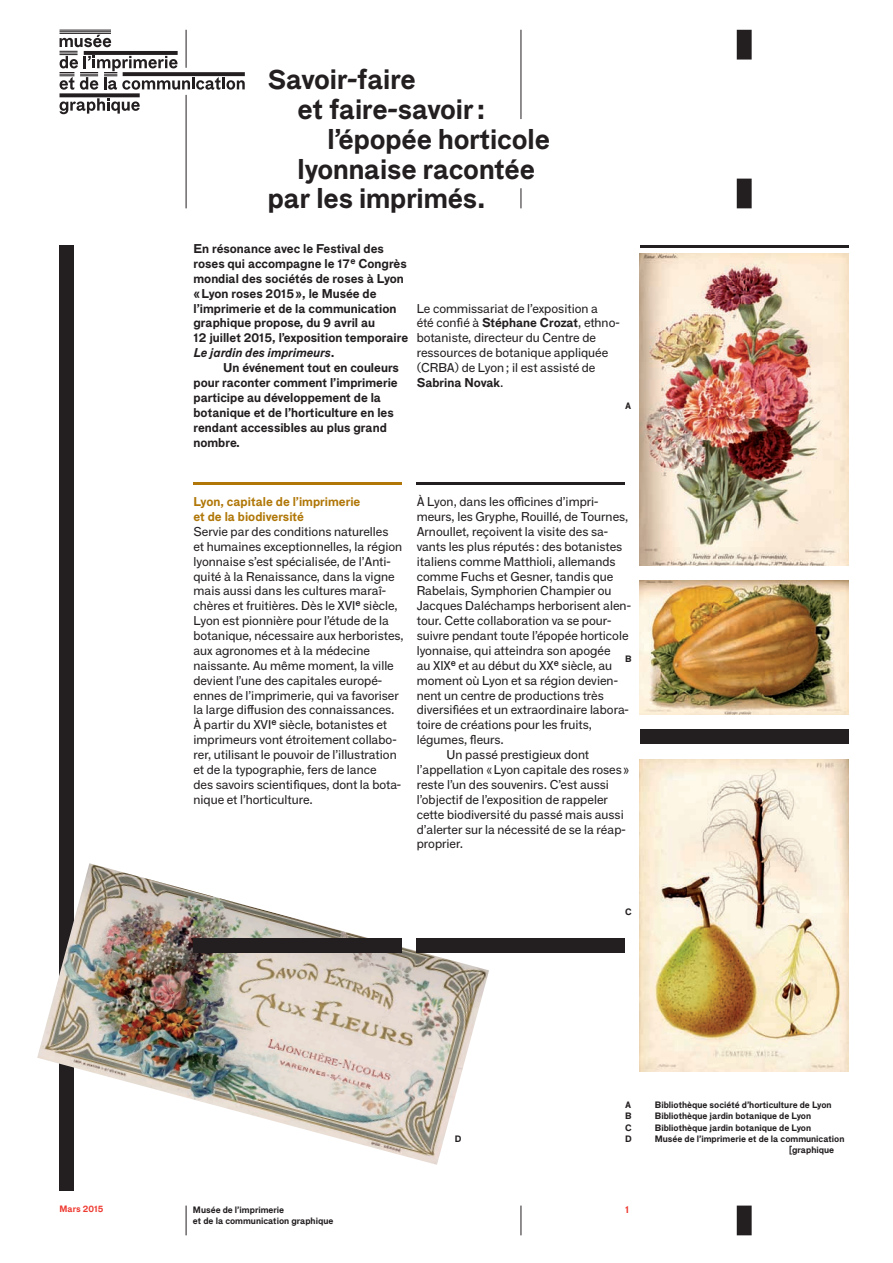
<style>
.page{position:relative;width:893px;height:1263px;background:#fff}
.page>*{position:absolute;margin:0;border:0;box-sizing:border-box;transform-origin:0 0}
.t1{font:700 27.75px "F Grotesk";letter-spacing:-.005em;color:#231f20}
.t2{font:12.3px/14.9px "F Grotesk";color:#231f20}
.t3{font:700 12.3px/14.9px "F Grotesk";color:#231f20}
.t4{font:700 12.3px/14.9px "F Grotesk";color:#b07708}
.t5{font:700 9.75px "F Grotesk";color:#ee3b32}
.t6{font:700 9px/11.1px "F Grotesk";color:#231f20}
.t7{font:700 9px "F Grotesk";color:#ee3b32}
.s1{font-size:26.25px}
.s2{font-style:italic}
.s3{font-weight:700}
</style>
<div class="page">
<hr style="left:521px;top:1205px;width:1px;height:30px;background:#231f20">
<div style="left:737px;top:1205px;width:15px;height:30px;background:#231f20"></div>
<hr style="left:186px;top:1205px;width:1px;height:30px;background:#231f20">
<div style="left:60px;top:245px;width:14px;height:946px;background:#231f20"></div>
<div style="left:640px;top:729px;width:208px;height:15px;background:#231f20"></div>
<hr style="left:640px;top:245px;width:208px;height:2px;background:#231f20">
<hr style="left:193px;top:483px;width:209px;height:2px;background:#b07708">
<hr style="left:417px;top:483px;width:208px;height:2px;background:#231f20">
<img style="left:640px;top:580px;width:208px;height:134px">
<img style="left:640px;top:253px;width:208px;height:313px">
<hr style="left:60px;top:30px;width:51px;height:1px;background:#231f20">
<hr style="left:60px;top:31px;width:51px;height:1px;background:#231f20">
<hr style="left:60px;top:33px;width:51px;height:1px;background:#231f20">
<svg style="left:60px;top:93px;width:80px;height:4px"></svg>
<svg style="left:60px;top:35px;width:185px;height:55px"></svg>
<svg style="left:60px;top:98px;width:80px;height:16px"></svg>
<img style="left:37px;top:863px;width:452px;height:302px">
<img style="left:640px;top:759px;width:208px;height:312px">
<div style="left:193px;top:938px;width:209px;height:14px;background:#231f20"></div>
<div style="left:417px;top:938px;width:208px;height:14px;background:#231f20"></div>
<hr style="left:186px;top:30px;width:1px;height:38px;background:#231f20">
<hr style="left:186px;top:95px;width:1px;height:113px;background:#231f20">
<hr style="left:521px;top:30px;width:1px;height:89px;background:#231f20">
<svg style="left:521px;top:188px;width:1px;height:20px"></svg>
<div style="left:737px;top:30px;width:15px;height:30px;background:#231f20"></div>
<div style="left:737px;top:179px;width:15px;height:29px;background:#231f20"></div>
<p class="t7" style="left:60px;top:1202px;width:46px">Mars 2015</p>
<h1 class="t1" style="left:268px;top:58px;width:150px"><span class="s1">S</span>avoir-faire</h1>
<h1 class="t1" style="left:298px;top:88px;width:189px">et faire-savoir :</h1>
<h1 class="t1" style="left:327px;top:118px;width:224px">l’épopée horticole</h1>
<h1 class="t1" style="left:298px;top:148px;width:239px">lyonnaise racontée</h1>
<h1 class="t1" style="left:268px;top:178px;width:219px">par les imprimés.</h1>
<p class="t3" style="left:193px;top:240px;width:216px">En résonance avec le Festival des roses qui accompagne le 17<sup>e</sup> Congrès mondial des sociétés de roses à Lyon « Lyon roses 2015 », le Musée de l’imprimerie et de la communi cation graphique propose, du 9 avril au<br>12 juillet 2015, l’exposition tem poraire <span class="s2">Le jardin des imprimeurs</span>.</p>
<p class="t3" style="left:193px;top:359px;width:207px;text-indent:30px">Un événement tout en couleurs pour raconter comment l’imprimerie participe au développement de la botanique et de l’horticulture en les rendant accessibles au plus grand nombre.</p>
<p class="t2" style="left:417px;top:300px;width:204px">Le commissariat de l’exposition a<br>été confié à <span class="s3">Stéphane Crozat</span>, ethno&shy;botaniste, directeur du Centre de ressources de botanique appliquée (CRBA) de Lyon ; il est assisté de<br><span class="s3">Sabrina Novak</span>.</p>
<p class="t6" style="left:625px;top:399px;width:8px">A</p>
<p class="t4" style="left:193px;top:493px;width:168px">Lyon, capitale de l’imprimerie et de la biodiversité</p>
<p class="t2" style="left:193px;top:523px;width:212px">Servie par des conditions naturelles<br>et humaines exceptionnelles, la région lyonnaise s’est spécialisée, de l’Anti&shy;quité à la Renaissance, dans la vigne mais aussi dans les cultures maraî&shy;chères et fruitières. Dès le XVI<sup>e</sup> siècle, Lyon est pionnière pour l’étude de la botanique, nécessaire aux herboristes, aux agronomes et à la médecine<br>nais sante. Au même moment, la ville devient l’une des capitales europé&shy;ennes de l’imprimerie, qui va favoriser la large diffusion des connaissances.<br>À partir du XVI<sup>e</sup> siècle, botanistes et imprimeurs vont étroitement collabo&shy;rer, utilisant le pouvoir de l’illustration et de la typographie, fers de lance<br>des savoirs scientifiques, dont la bota&shy;nique et l’horticulture.</p>
<p class="t2" style="left:417px;top:493px;width:183px">À Lyon, dans les officines d’im pri-</p>
<p class="t2" style="left:417px;top:508px;width:213px">meurs, les Gryphe, Rouillé, de Tournes,</p>
<p class="t2" style="left:417px;top:523px;width:193px">Arnoullet, reçoivent la visite des sa-</p>
<p class="t2" style="left:417px;top:538px;width:207px">vants les plus réputés : des botanistes</p>
<p class="t2" style="left:417px;top:553px;width:200px">italiens comme Matthioli, allemands</p>
<p class="t2" style="left:417px;top:568px;width:198px">comme Fuchs et Gesner, tandis que</p>
<p class="t2" style="left:417px;top:583px;width:196px">Rabelais, Symphorien Champier ou</p>
<p class="t2" style="left:417px;top:598px;width:216px">Jacques Daléchamps herborisent alen-</p>
<p class="t2" style="left:417px;top:613px;width:196px">tour. Cette collaboration va se pour-</p>
<p class="t2" style="left:417px;top:627px;width:213px">suivre pendant toute l’épopée horticole</p>
<p class="t2" style="left:417px;top:642px;width:195px">lyonnaise, qui atteindra son apogée</p>
<p class="t2" style="left:417px;top:657px;width:197px">au XIX<sup>e</sup> et au début du XX<sup>e</sup> siècle, au</p>
<p class="t2" style="left:417px;top:672px;width:203px">moment où Lyon et sa région devien-</p>
<p class="t2" style="left:417px;top:687px;width:189px">nent un centre de productions très</p>
<p class="t2" style="left:417px;top:702px;width:214px">diversifiées et un extraordinaire labora-</p>
<p class="t2" style="left:417px;top:717px;width:177px">toire de créations pour les fruits,</p>
<p class="t2" style="left:417px;top:732px;width:89px">légumes, fleurs.</p>
<p class="t2" style="left:446px;top:746px;width:144px">Un passé prestigieux dont</p>
<p class="t2" style="left:417px;top:761px;width:214px">l’appellation « Lyon capitale des roses »</p>
<p class="t2" style="left:417px;top:776px;width:194px">reste l’un des souvenirs. C’est aussi</p>
<p class="t2" style="left:417px;top:791px;width:193px">l’objectif de l’exposition de rappeler</p>
<p class="t2" style="left:417px;top:806px;width:209px">cette biodiversité du passé mais aussi</p>
<p class="t2" style="left:417px;top:821px;width:211px">d’alerter sur la nécessité de se la réap-</p>
<p class="t2" style="left:417px;top:836px;width:48px">proprier.</p>
<p class="t6" style="left:625px;top:652px;width:8px">B</p>
<p class="t6" style="left:625px;top:905px;width:8px">C</p>
<p class="t6" style="left:193px;top:1203px;width:142px">Musée de l’imprimerie<br>et de la communication graphique</p>
<p class="t6" style="left:455px;top:1132px;width:8px">D</p>
<p class="t6" style="left:625px;top:1099px;width:8px">A</p>
<p class="t6" style="left:655px;top:1099px;width:178px">Bibliothèque société d’horticulture de Lyon</p>
<p class="t6" style="left:625px;top:1110px;width:8px">B</p>
<p class="t6" style="left:655px;top:1110px;width:158px">Bibliothèque jardin botanique de Lyon</p>
<p class="t6" style="left:625px;top:1121px;width:8px">C</p>
<p class="t6" style="left:655px;top:1121px;width:158px">Bibliothèque jardin botanique de Lyon</p>
<p class="t6" style="left:625px;top:1132px;width:8px">D</p>
<p class="t6" style="left:789px;top:1132px;width:57px;text-indent:-134px">Musée de l’imprimerie et de la communication [graphique</p>
<p class="t5" style="left:625px;top:1202px;width:6px">1</p>
</div>
